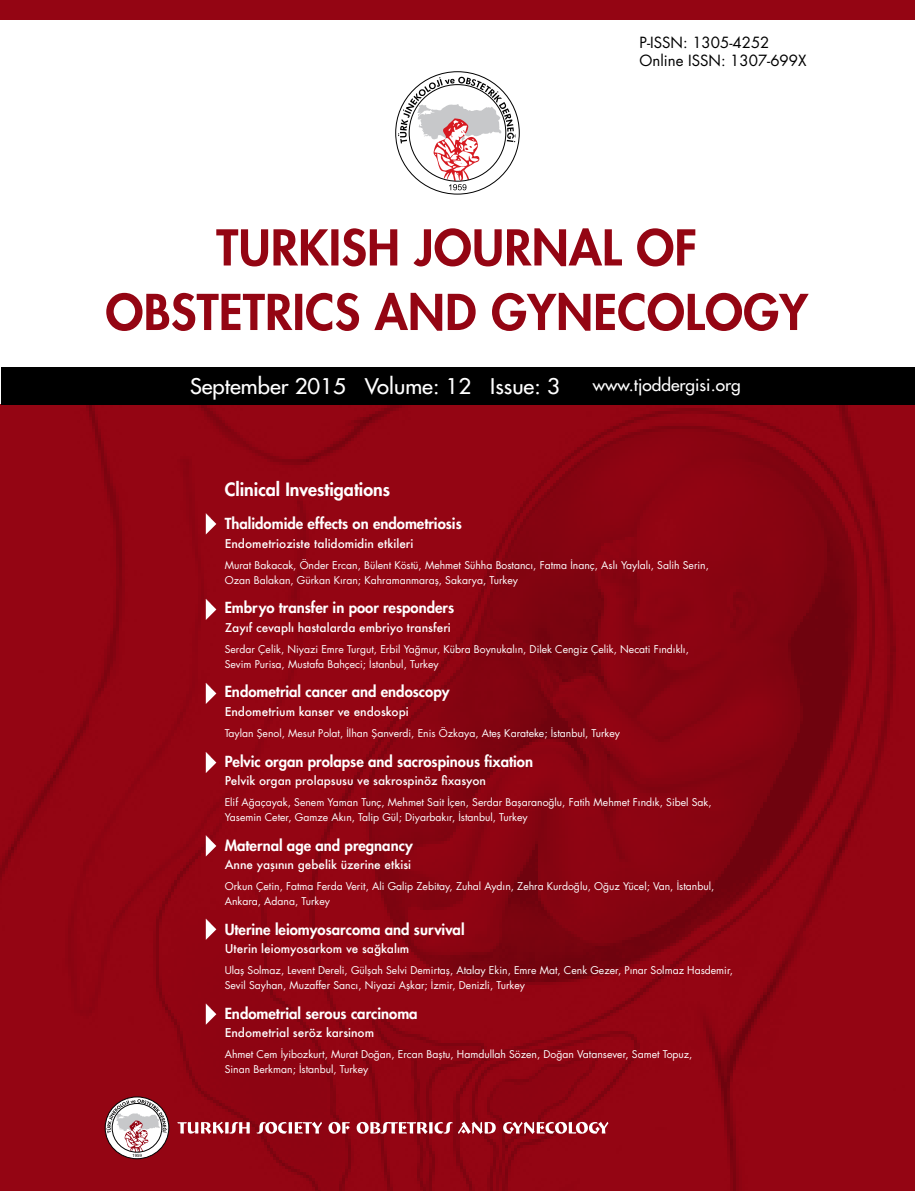
<style>
.page{position:relative;width:915px;height:1191px;background:#fff}
.page>*{position:absolute;margin:0;border:0;box-sizing:border-box;transform-origin:0 0}
.t1{font:21px "Futura LT";color:#fff;scale:1.05 1}
.t2{font:800 17.85px "Futura Std";color:#fff}
.t3{font:16.5px "Futura LT";color:#fff;scale:1.05 1}
.t4{font:15px/18px "Futura Std";color:#000}
.t5{font:800 14.85px "Futura Std";color:#fff}
.t6{font:500 11.85px "Futura";color:#fff}
.t7{font:10.35px/15px "Futura Std";color:#fff}
</style>
<div class="page">
<img style="left:0;top:378px;width:914px;height:813px">
<svg style="left:106px;top:293px;width:702px;height:38px"></svg>
<svg style="left:216px;top:228px;width:479px;height:38px"></svg>
<svg style="left:395px;top:72px;width:124px;height:122px"></svg>
<svg style="left:398px;top:77px;width:117px;height:113px"></svg>
<div style="left:0;top:0;width:914px;height:20px;background:#940513"></div>
<svg style="left:206px;top:513px;width:10px;height:21px"></svg>
<svg style="left:206px;top:599px;width:10px;height:21px"></svg>
<svg style="left:206px;top:683px;width:10px;height:21px"></svg>
<svg style="left:206px;top:752px;width:10px;height:21px"></svg>
<svg style="left:206px;top:835px;width:10px;height:21px"></svg>
<svg style="left:206px;top:918px;width:10px;height:22px"></svg>
<svg style="left:206px;top:1003px;width:10px;height:21px"></svg>
<div style="left:2px;top:367px;width:912px;height:37px;background:#000"></div>
<div style="left:105px;top:1096px;width:64px;height:63px;border:1px solid #000;border-radius:50%"></div>
<svg style="left:106px;top:1099px;width:61px;height:58px"></svg>
<svg style="left:177px;top:1121px;width:431px;height:13px"></svg>
<h3 class="t4" style="left:639px;top:34px;width:168px">P-ISSN: 1305-4252<br>Online ISSN: 1307-699X</h3>
<h1 class="t1" style="left:190px;top:372px;width:353px">September 2015 Volume: 12 Issue: 3</h1>
<h3 class="t3" style="left:592px;top:374px;width:142px">www.tjoddergisi.org</h3>
<h2 class="t2" style="left:225px;top:478px;width:167px">Clinical Investigations</h2>
<h3 class="t5" style="left:225px;top:514px;width:238px">Thalidomide effects on endometriosis</h3>
<p class="t6" style="left:225px;top:535px;width:190px">Endometrioziste talidomidin etkileri</p>
<p class="t7" style="left:225px;top:558px;width:485px">Murat Bakacak, Önder Ercan, Bülent Köstü, Mehmet Sühha Bostancı, Fatma İnanç, Aslı Yaylalı, Salih Serin,<br>Ozan Balakan, Gürkan Kıran; Kahramanmaraş, Sakarya, Turkey</p>
<h3 class="t5" style="left:225px;top:598px;width:231px">Embryo transfer in poor responders</h3>
<p class="t6" style="left:225px;top:619px;width:228px">Zayıf cevaplı hastalarda embriyo transferi</p>
<p class="t7" style="left:225px;top:642px;width:465px">Serdar Çelik, Niyazi Emre Turgut, Erbil Yağmur, Kübra Boynukalın, Dilek Cengiz Çelik, Necati Fındıklı,<br>Sevim Purisa, Mustafa Bahçeci; İstanbul, Turkey</p>
<h3 class="t5" style="left:225px;top:682px;width:226px">Endometrial cancer and endoscopy</h3>
<p class="t6" style="left:225px;top:703px;width:186px">Endometrium kanser ve endoskopi</p>
<p class="t7" style="left:225px;top:726px;width:397px">Taylan Şenol, Mesut Polat, İlhan Şanverdi, Enis Özkaya, Ateş Karateke; İstanbul, Turkey</p>
<h3 class="t5" style="left:225px;top:751px;width:310px">Pelvic organ prolapse and sacrospinous fixation</h3>
<p class="t6" style="left:225px;top:772px;width:263px">Pelvik organ prolapsusu ve sakrospinöz fixasyon</p>
<p class="t7" style="left:225px;top:795px;width:488px">Elif Ağaçayak, Senem Yaman Tunç, Mehmet Sait İçen, Serdar Başaranoğlu, Fatih Mehmet Fındık, Sibel Sak,<br>Yasemin Ceter, Gamze Akın, Talip Gül; Diyarbakır, İstanbul, Turkey</p>
<h3 class="t5" style="left:225px;top:835px;width:189px">Maternal age and pregnancy</h3>
<p class="t6" style="left:225px;top:856px;width:188px">Anne yaşının gebelik üzerine etkisi</p>
<p class="t7" style="left:225px;top:879px;width:491px">Orkun Çetin, Fatma Ferda Verit, Ali Galip Zebitay, Zuhal Aydın, Zehra Kurdoğlu, Oğuz Yücel; Van, İstanbul,<br>Ankara, Adana, Turkey</p>
<h3 class="t5" style="left:225px;top:919px;width:241px">Uterine leiomyosarcoma and survival</h3>
<p class="t6" style="left:225px;top:940px;width:186px">Uterin leiomyosarkom ve sağkalım</p>
<p class="t7" style="left:225px;top:963px;width:509px">Ulaş Solmaz, Levent Dereli, Gülşah Selvi Demirtaş, Atalay Ekin, Emre Mat, Cenk Gezer, Pınar Solmaz Hasdemir,<br>Sevil Sayhan, Muzaffer Sancı, Niyazi Aşkar; İzmir, Denizli, Turkey</p>
<h3 class="t5" style="left:225px;top:1003px;width:194px">Endometrial serous carcinoma</h3>
<p class="t6" style="left:225px;top:1024px;width:151px">Endometrial seröz karsinom</p>
<p class="t7" style="left:225px;top:1047px;width:469px">Ahmet Cem İyibozkurt, Murat Doğan, Ercan Baştu, Hamdullah Sözen, Doğan Vatansever, Samet Topuz,<br>Sinan Berkman; İstanbul, Turkey</p>
</div>
